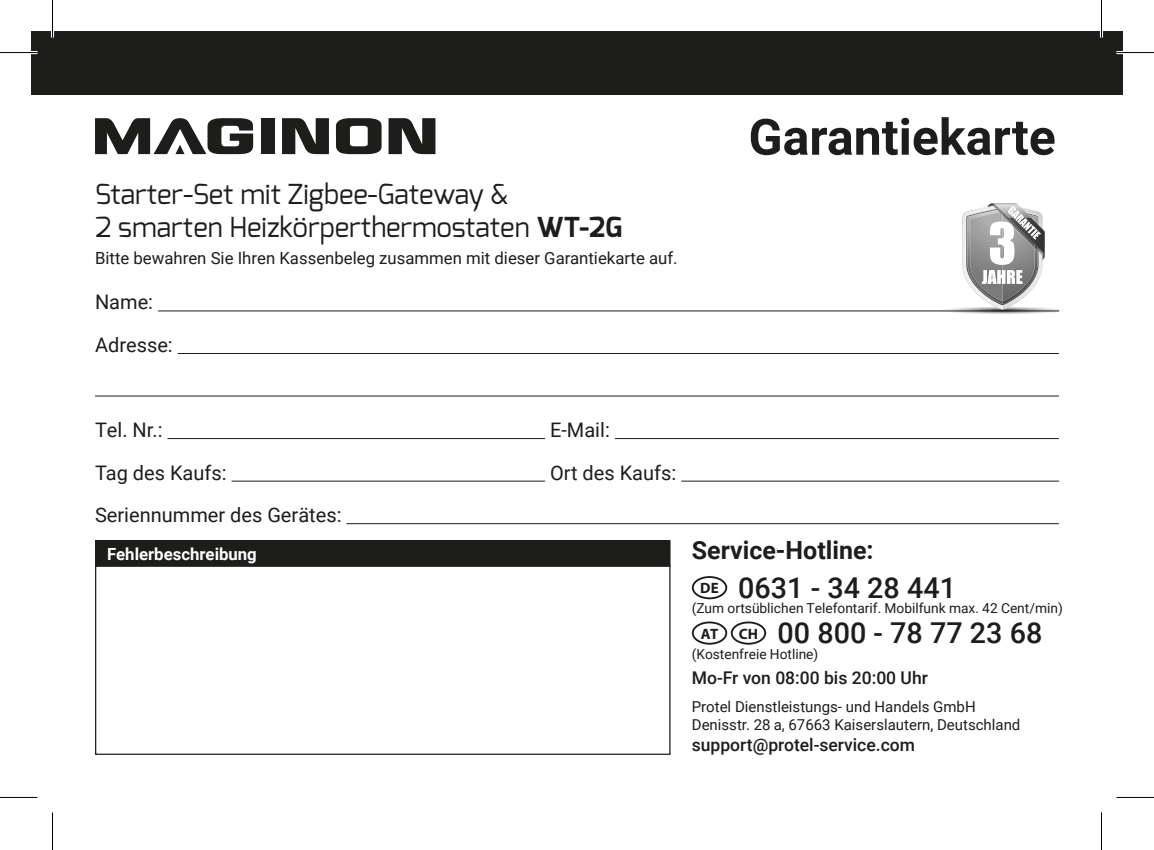
<style>
.page{position:relative;width:1154px;height:850px;background:#fff}
.page>*{position:absolute;margin:0;border:0;box-sizing:border-box;transform-origin:0 0}
.t1{font:700 50px "Roboto";color:#1d1d1b}
.t2{font:500 28.75px/45px "Roboto";color:#1d1d1b}
.t3{font:27.5px/33px "Exo";color:#1d1d1b}
.t4{font:700 25px "Roboto";color:#1d1d1b}
.t5{font:20px/42.5px "Roboto";color:#1d1d1b}
.t6{font:500 17.5px "Roboto";color:#1d1d1b}
.t7{font:16.75px "Roboto";color:#1d1d1b}
.t8{font:700 16.75px "Roboto";color:#fff}
.t9{font:15px/18px "Roboto";color:#1d1d1b}
.t10{font:700 15px "Myriad Pro";color:#1d1d1b}
.t11{font:13.75px "Roboto";color:#1d1d1b}
.s1{font-weight:700}
</style>
<div class="page">
<div style="left:96px;top:540px;width:574px;height:25px;background:#1d1d1b"></div>
<div style="left:95px;top:565px;width:575px;height:189px;border:1px solid #1d1d1b"></div>
<svg style="left:927px;top:203px;width:135px;height:111px"></svg>
<div style="left:692px;top:575px;width:35px;height:24px;border:2px solid #1d1d1b;border-radius:50%"></div>
<div style="left:731px;top:621px;width:35px;height:23px;border:2px solid #1d1d1b;border-radius:50%"></div>
<div style="left:692px;top:621px;width:35px;height:23px;border:2px solid #1d1d1b;border-radius:50%"></div>
<div style="left:31px;top:31px;width:1092px;height:64px;background:#1d1d1b"></div>
<hr style="left:158px;top:310px;width:901px;height:1px;background:#1d1d1b">
<hr style="left:178px;top:353px;width:881px;height:1px;background:#1d1d1b">
<hr style="left:95px;top:395px;width:964px;height:1px;background:#1d1d1b">
<hr style="left:168px;top:438px;width:377px;height:1px;background:#1d1d1b">
<hr style="left:615px;top:438px;width:444px;height:1px;background:#1d1d1b">
<hr style="left:232px;top:480px;width:313px;height:1px;background:#1d1d1b">
<hr style="left:681px;top:480px;width:378px;height:1px;background:#1d1d1b">
<hr style="left:346px;top:523px;width:713px;height:1px;background:#1d1d1b">
<div style="left:261px;top:118px;width:13px;height:36px;background:#1d1d1b"></div>
<svg style="left:282px;top:118px;width:47px;height:36px"></svg>
<svg style="left:388px;top:118px;width:47px;height:36px"></svg>
<svg style="left:336px;top:118px;width:46px;height:36px"></svg>
<svg style="left:95px;top:118px;width:158px;height:36px"></svg>
<hr style="left:0;top:51px;width:38px;height:3px;background:#fff">
<hr style="left:1116px;top:51px;width:38px;height:3px;background:#fff">
<hr style="left:51px;top:0;width:3px;height:38px;background:#fff">
<hr style="left:1100px;top:0;width:3px;height:38px;background:#fff">
<hr style="left:0;top:52px;width:38px;height:1px;background:#000">
<hr style="left:1116px;top:52px;width:38px;height:1px;background:#000">
<hr style="left:0;top:796px;width:38px;height:1px;background:#000">
<hr style="left:1116px;top:796px;width:38px;height:1px;background:#000">
<hr style="left:52px;top:0;width:1px;height:38px;background:#000">
<hr style="left:52px;top:812px;width:1px;height:37px;background:#000">
<hr style="left:1101px;top:0;width:1px;height:38px;background:#000">
<hr style="left:1101px;top:812px;width:1px;height:37px;background:#000">
<h3 class="t3" style="left:95px;top:178px;width:529px">Starter-Set mit Zigbee-Gateway &amp;<br>2 smarten Heizkörperthermostaten <span class="s1">WT-2G</span></h3>
<p class="t7" style="left:95px;top:247px;width:584px">Bitte bewahren Sie Ihren Kassenbeleg zusammen mit dieser Garantiekarte auf.</p>
<h3 class="t5" style="left:95px;top:280px;width:79px">Name:<br>Adresse:</h3>
<h1 class="t1" style="left:748px;top:102px;width:309px">Garantiekarte</h1>
<h3 class="t5" style="left:95px;top:408px;width:69px">Tel. Nr.:</h3>
<h3 class="t5" style="left:550px;top:408px;width:61px">E-Mail:</h3>
<h3 class="t5" style="left:95px;top:450px;width:133px">Tag des Kaufs:</h3>
<h3 class="t5" style="left:550px;top:450px;width:128px">Ort des Kaufs:</h3>
<h3 class="t5" style="left:95px;top:493px;width:248px">Seriennummer des Gerätes:</h3>
<p class="t8" style="left:107px;top:541px;width:151px">Fehlerbeschreibung</p>
<h3 class="t4" style="left:692px;top:532px;width:183px">Service-Hotline:</h3>
<h2 class="t2" style="left:778px;top:564px;width:266px;text-indent:-39px">0631 - 34 28 441<br>00 800 - 78 77 23 68</h2>
<p class="t6" style="left:692px;top:665px;width:237px">Mo-Fr von 08:00 bis 20:00 Uhr</p>
<p class="t9" style="left:692px;top:696px;width:330px">Protel Dienstleistungs- und Handels GmbH<br>Denisstr. 28 a, 67663 Kaiserslautern, Deutschland</p>
<p class="t6" style="left:692px;top:731px;width:225px">support@protel-service.com</p>
<p class="t10" style="left:700px;top:578px;width:20px">DE</p>
<p class="t10" style="left:701px;top:623px;width:19px">AT</p>
<p class="t10" style="left:739px;top:623px;width:21px">CH</p>
<p class="t11" style="left:692px;top:644px;width:128px">(Kostenfreie Hotline)</p>
<p class="t11" style="left:692px;top:598px;width:372px">(Zum ortsüblichen Telefontarif. Mobilfunk max. 42 Cent/min)</p>
</div>
